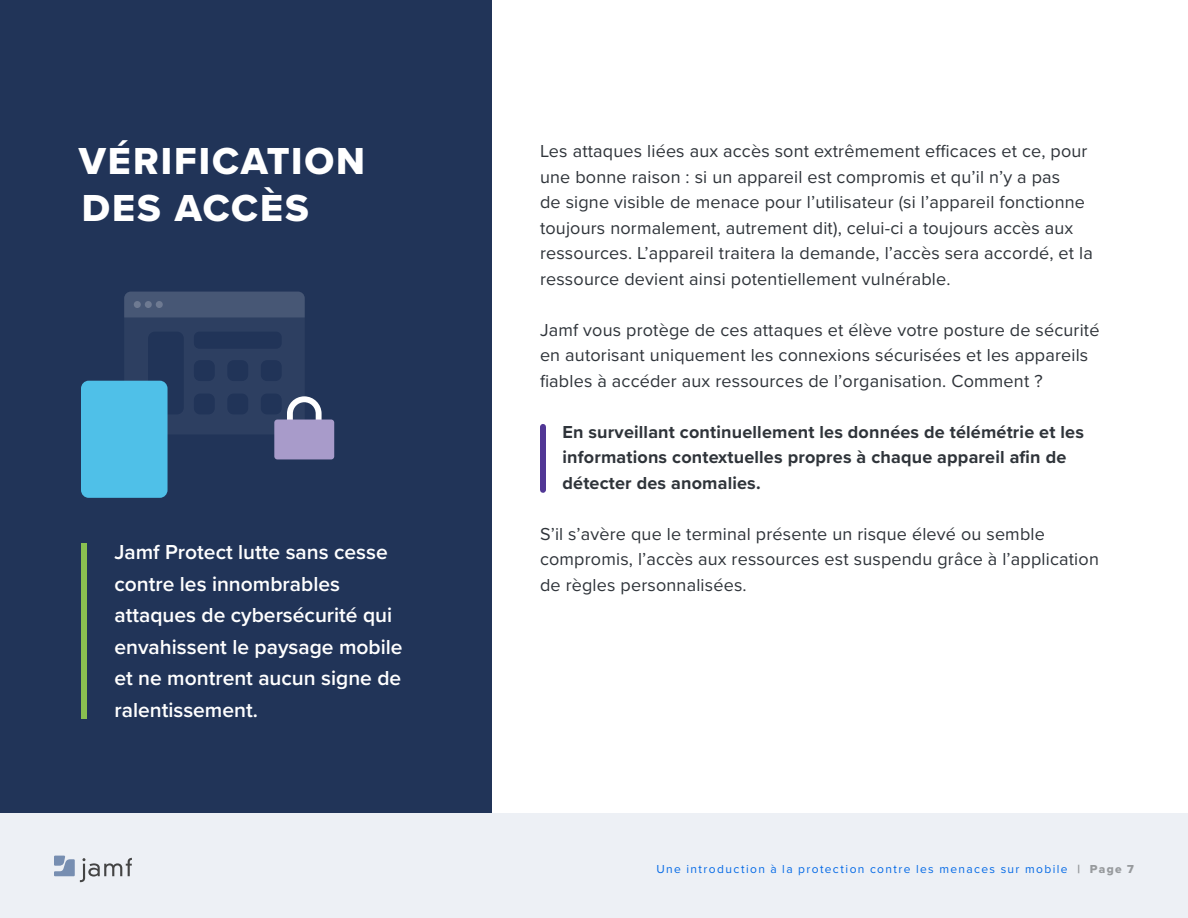
<style>
.page{position:relative;width:1188px;height:918px;background:#fff}
.page>*{position:absolute;margin:0;border:0;box-sizing:border-box;transform-origin:0 0}
.t1{font:39px/46.8px "Proxima Nova Extrabld";letter-spacing:.05em;color:#fff}
.t2{font:600 21px/31.5px "Proxima Nova";color:#fff}
.t3{font:18px/25.5px "Proxima Nova";letter-spacing:.01em;color:#2f343a}
.t4{font:700 18px/25.5px "Proxima Nova";letter-spacing:.01em;color:#2f343a}
.t5{font:12px "Proxima Nova";letter-spacing:.115em;color:#056ae6}
.s1{font-family:"Proxima Nova Extrabld";color:#979a9d}
</style>
<div class="page">
<div style="left:0;top:0;width:492px;height:837px;background:#213458"></div>
<div style="left:0;top:813px;width:1188px;height:105px;background:#edf0f5"></div>
<svg style="left:54px;top:856px;width:78px;height:26px"></svg>
<div style="left:540px;top:427px;width:6px;height:63px;background:#513795"></div>
<div style="left:81px;top:543px;width:5px;height:176px;background:#8ac050"></div>
<div style="left:124px;top:292px;width:181px;height:143px;background:#2d3f61;border-radius:7px"></div>
<div style="left:124px;top:292px;width:181px;height:25px;background:#475775"></div>
<div style="left:134px;top:301px;width:7px;height:7px;background:#6e7a92;border-radius:50%"></div>
<div style="left:145px;top:301px;width:7px;height:7px;background:#6e7a92;border-radius:50%"></div>
<div style="left:156px;top:301px;width:7px;height:7px;background:#6e7a92;border-radius:50%"></div>
<div style="left:194px;top:332px;width:88px;height:17px;background:#213458;border-radius:6px"></div>
<div style="left:194px;top:360px;width:21px;height:21px;background:#213458;border-radius:6px"></div>
<div style="left:227px;top:360px;width:21px;height:21px;background:#213458;border-radius:6px"></div>
<div style="left:261px;top:360px;width:21px;height:21px;background:#213458;border-radius:6px"></div>
<div style="left:194px;top:394px;width:21px;height:20px;background:#213458;border-radius:6px"></div>
<div style="left:227px;top:394px;width:21px;height:20px;background:#213458;border-radius:6px"></div>
<div style="left:261px;top:394px;width:21px;height:20px;background:#213458;border-radius:6px"></div>
<div style="left:148px;top:332px;width:36px;height:82px;background:#213458;border-radius:7px"></div>
<div style="left:81px;top:381px;width:87px;height:117px;background:#4fc0e8;border-radius:8px"></div>
<svg style="left:284px;top:396px;width:41px;height:24px"></svg>
<div style="left:274px;top:420px;width:60px;height:39px;background:#a89bca;border-radius:3px"></div>
<h1 class="t1" style="left:79px;top:137px;width:288px">VÉRIFICATION<br>DES ACCÈS</h1>
<p class="t2" style="left:114px;top:536px;width:290px">Jamf Protect lutte sans cesse contre les innombrables attaques de cybersécurité qui envahissent le paysage mobile et ne montrent aucun signe de ralentissement.</p>
<p class="t3" style="left:540px;top:138px;width:554px">Les attaques liées aux accès sont extrêmement efficaces et ce, pour une bonne raison : si un appareil est compromis et qu’il n’y a pas<br>de signe visible de menace pour l’utilisateur (si l’appareil fonctionne toujours normalement, autrement dit), celui-ci a toujours accès aux ressources. L’appareil traitera la demande, l’accès sera accordé, et la ressource devient ainsi potentiellement vulnérable.</p>
<p class="t3" style="left:540px;top:316px;width:561px">Jamf vous protège de ces attaques et élève votre posture de sécurité en autorisant uniquement les connexions sécurisées et les appareils fiables à accéder aux ressources de l’organisation. Comment ?</p>
<p class="t4" style="left:562px;top:419px;width:523px">En surveillant continuellement les données de télémétrie et les informations contextuelles propres à chaque appareil afin de détecter des anomalies.</p>
<p class="t3" style="left:540px;top:520px;width:560px">S’il s’avère que le terminal présente un risque élevé ou semble compromis, l’accès aux ressources est suspendu grâce à l’application de règles personnalisées.</p>
<p class="t5" style="left:656px;top:860px;width:479px">Une introduction à la protection contre les menaces sur mobile <span class="s1">| Page 7</span></p>
</div>
